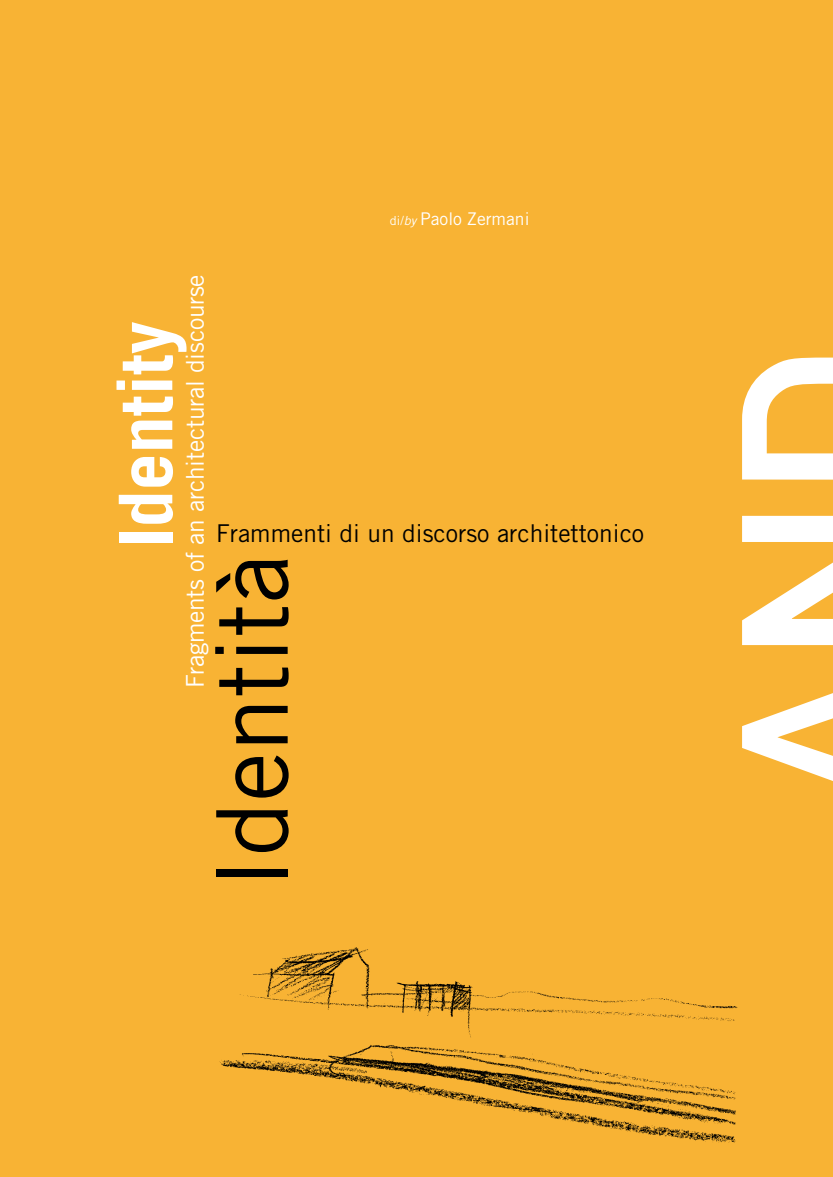
<style>
.page{position:relative;width:833px;height:1177px;background:#fff}
.page>*{position:absolute;margin:0;border:0;box-sizing:border-box;transform-origin:0 0}
.t1{font:98.88px "Trade Gothic LT Std";color:#000}
.t2{font:700 74.12px "Trade Gothic LT Std";color:#fff}
.t3{font:24.5px "Trade Gothic LT Std";letter-spacing:-.01em;color:#fff}
.t4{font:24.5px "Trade Gothic LT Std";color:#000}
.t5{font:17.5px "Trade Gothic LT Std";color:#fff}
.s1{font-size:12.5px}
.s2{font-style:italic;font-size:12.5px}
</style>
<div class="page">
<div style="left:0;top:0;width:833px;height:1176px;background:#f8b334"></div>
<svg style="left:742px;top:516px;width:91px;height:129px"></svg>
<svg style="left:742px;top:357px;width:91px;height:122px"></svg>
<svg style="left:742px;top:693px;width:91px;height:88px"></svg>
<img style="left:219px;top:947px;width:519px;height:196px">
<p class="t5" style="left:390px;top:208px;width:141px"><span class="s1">di/</span><span class="s2">by</span> Paolo Zermani</p>
<p class="t3" style="left:180px;top:688px;width:415px;rotate:-90deg">Fragments of an architectural discourse</p>
<h2 class="t2" style="left:100px;top:548px;width:228px;rotate:-90deg">Identity</h2>
<p class="t4" style="left:216px;top:519px;width:429px">Frammenti di un discorso architettonico</p>
<h1 class="t1" style="left:193px;top:889px;width:337px;rotate:-90deg">Identità</h1>
</div>
